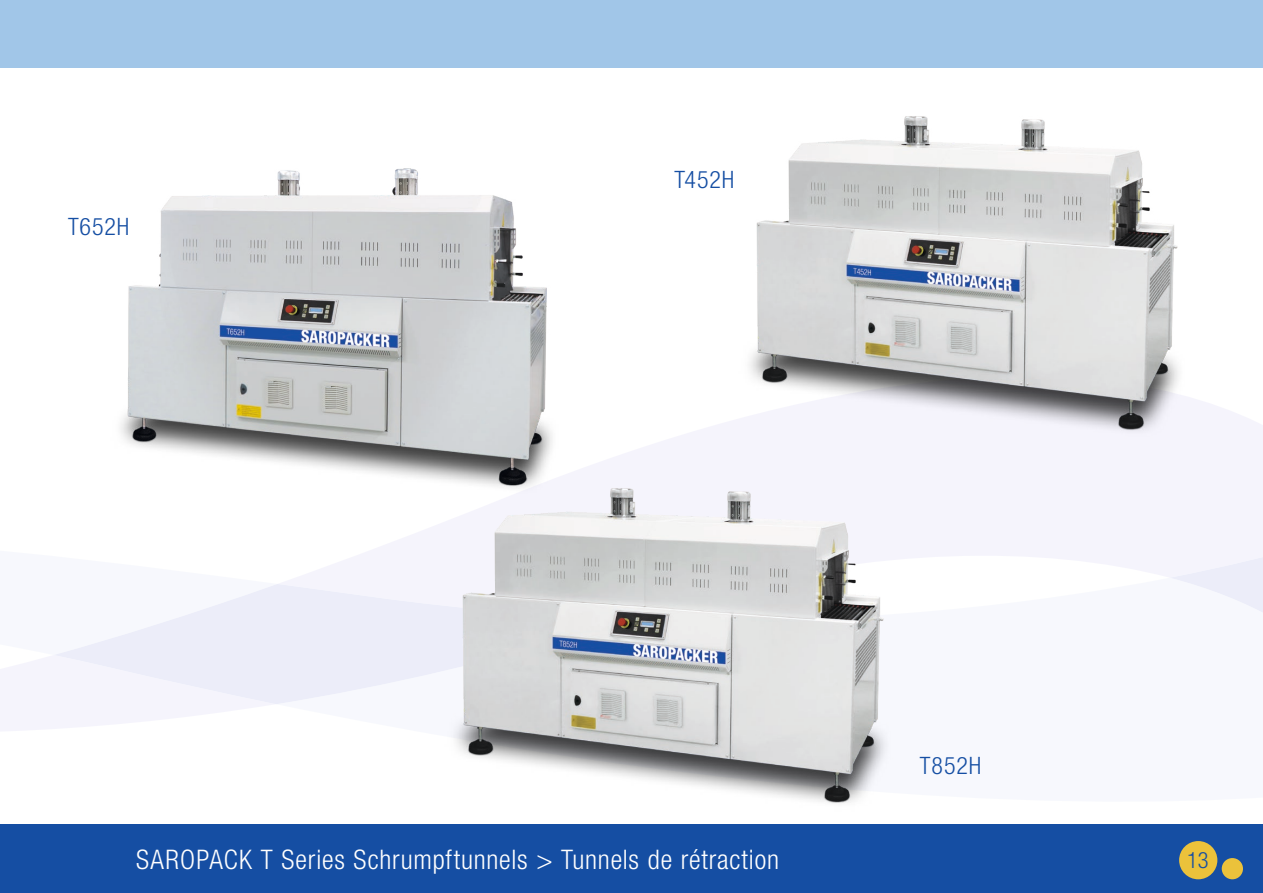
<style>
.page{position:relative;width:1263px;height:893px;background:#fff}
.page>*{position:absolute;margin:0;border:0;box-sizing:border-box;transform-origin:0 0}
.t1{font:300 condensed 27px "Helvetica Neue LT Std";letter-spacing:.03em;color:#fff}
.t2{font:300 condensed 24px "Helvetica Neue LT Std";letter-spacing:.04em;color:#154ea3}
.t3{font:300 condensed 22.5px "Helvetica Neue LT Std";color:#154ea3}
</style>
<div class="page">
<div style="left:0;top:0;width:1263px;height:68px;background:#a1c6e8"></div>
<div style="left:0;top:825px;width:1263px;height:68px;background:#154ea3"></div>
<div style="left:1179px;top:841px;width:38px;height:38px;background:#ebc23b;border-radius:50%"></div>
<div style="left:1222px;top:858px;width:21px;height:21px;background:#ebc23b;border-radius:50%"></div>
<svg style="left:0;top:656px;width:271px;height:75px"></svg>
<svg style="left:280px;top:418px;width:983px;height:166px;fill:#f5f4fc"></svg>
<svg style="left:1170px;top:532px;width:93px;height:81px"></svg>
<svg style="left:53px;top:584px;width:340px;height:120px;fill:#ecedf9"></svg>
<img style="left:120px;top:168px;width:492px;height:336px">
<img style="left:686px;top:116px;width:560px;height:342px">
<img style="left:393px;top:458px;width:560px;height:345px">
<p class="t2" style="left:68px;top:213px;width:63px">T652H</p>
<p class="t2" style="left:674px;top:165px;width:61px">T452H</p>
<p class="t2" style="left:920px;top:752px;width:63px">T852H</p>
<p class="t1" style="left:136px;top:844px;width:644px">SAROPACK T Series Schrumpftunnels &gt; Tunnels de rétraction</p>
<p class="t3" style="left:1187px;top:847px;width:23px">13</p>
</div>
